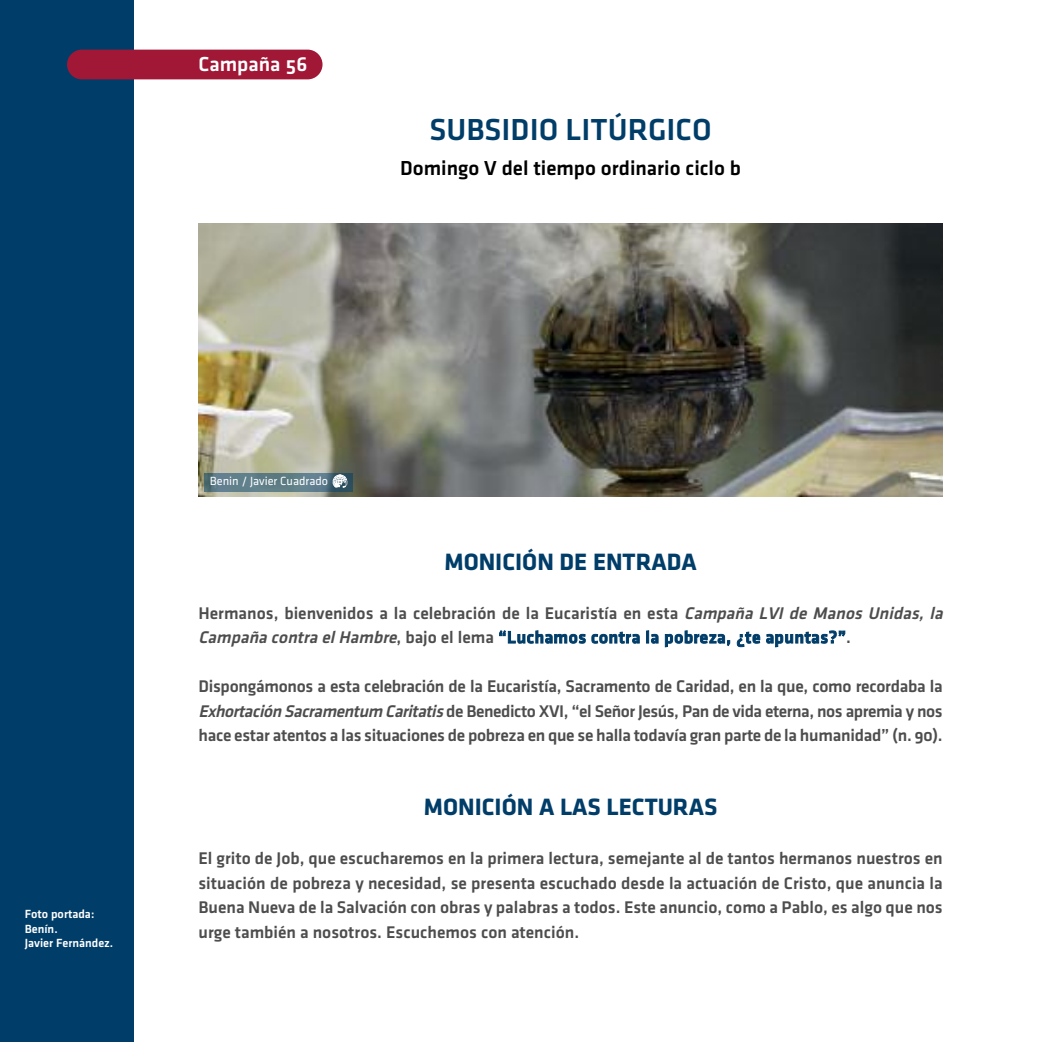
<style>
.page{position:relative;width:1042px;height:1042px;background:#fff}
.page>*{position:absolute;margin:0;border:0;box-sizing:border-box;transform-origin:0 0}
.t1{font:31.5px "Klavika Medium OSTF";color:#003d69}
.t2{font:700 24.5px "Klavika";color:#003d69}
.t3{font:21px "Klavika Medium OSTF";color:#000}
.t4{font:21px "Klavika Medium OSTF";color:#fff}
.t5{font:17.5px/24.5px "Klavika Medium OSTF";color:#4d4d4d;text-align:justify}
.t6{font:12.25px/14.7px "Klavika Medium OSTF";color:#fff}
.t7{font:12.25px "Klavika";color:#fff}
.s1{font-style:italic}
.s2{color:#003d69}
</style>
<div class="page">
<div style="left:0;top:0;width:134px;height:1042px;background:#003d69"></div>
<img style="left:198px;top:223px;width:745px;height:273px">
<img style="left:204px;top:473px;width:148px;height:18px">
<svg style="left:332px;top:475px;width:15px;height:12px"></svg>
<div style="left:67px;top:50px;width:255px;height:29px;background:#a11837;border-radius:15px"></div>
<p class="t4" style="left:198px;top:57px;width:110px">Campaña 56</p>
<h1 class="t1" style="left:429px;top:119px;width:284px">SUBSIDIO LITÚRGICO</h1>
<p class="t3" style="left:400px;top:161px;width:342px">Domingo V del tiempo ordinario ciclo b</p>
<p class="t6" style="left:25px;top:908px;width:90px">Foto portada:<br>Benín.<br>Javier Fernández.</p>
<p class="t7" style="left:210px;top:477px;width:120px">Benin / Javier Cuadrado</p>
<h2 class="t2" style="left:444px;top:553px;width:254px">MONICIÓN DE ENTRADA</h2>
<p class="t5" style="left:198px;top:603px;width:749px">Hermanos, bienvenidos a la celebración de la Eucaristía en esta <span class="s1">Campaña LVI de Manos Unidas, la<br>CampañacontraelHambre</span>, bajo el lema <span class="s2">“Luchamos contra la pobreza, ¿te apuntas?”</span>.</p>
<p class="t5" style="left:198px;top:676px;width:746px">Dispongámonos a esta celebración de la Eucaristía, Sacramento de Caridad, en la que, como recordaba la <span class="s1">ExhortaciónSacramentumCaritatis</span>de Benedicto XVI, “el Señor Jesús, Pan de vida eterna, nos apremia y nos hace estar atentos a las situaciones de pobreza en que se halla todavía gran parte de la humanidad” (n. 90).</p>
<h2 class="t2" style="left:424px;top:798px;width:295px">MONICIÓN A LAS LECTURAS</h2>
<p class="t5" style="left:198px;top:847px;width:746px">El grito de Job, que escucharemos en la primera lectura, semejante al de tantos hermanos nuestros en situación de pobreza y necesidad, se presenta escuchado desde la actuación de Cristo, que anuncia la Buena Nueva de la Salvación con obras y palabras a todos. Este anuncio, como a Pablo, es algo que nos urge también a nosotros. Escuchemos con atención.</p>
</div>
